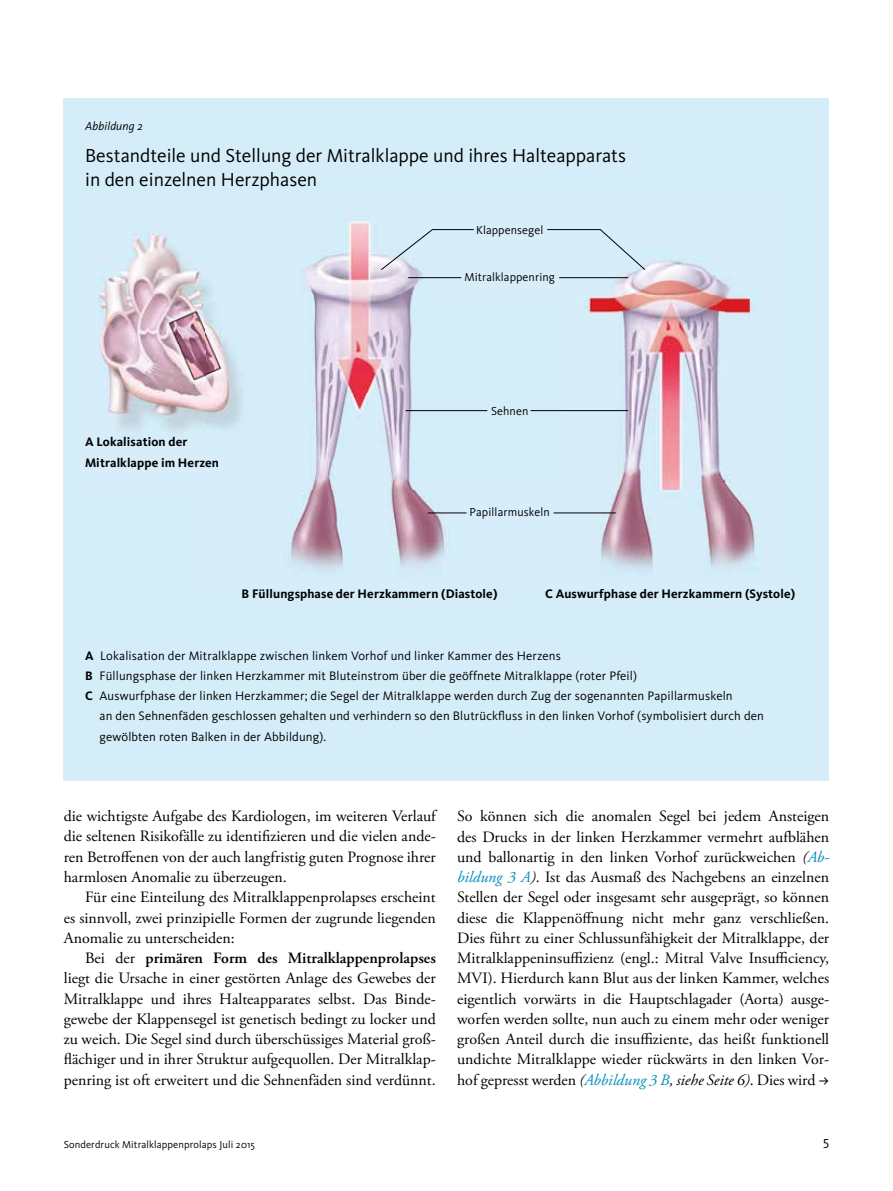
<style>
.page{position:relative;width:893px;height:1191px;background:#fff}
.page>*{position:absolute;margin:0;border:0;box-sizing:border-box;transform-origin:0 0}
.t1{font:19.5px/24px "Kievit";color:#000}
.t2{font:15.75px/20.2px "Adobe Garamond Pro";color:#000;text-align:justify}
.t3{font:13.5px "Kievit Regular SC";color:#000}
.t4{font:12.75px "Kievit";letter-spacing:.01em;color:#000}
.t5{font:700 12.75px/20.2px "Kievit";letter-spacing:.01em;color:#000}
.t6{font:12px "Kievit";letter-spacing:.01em;color:#000}
.t7{font:italic 12px "Kievit";letter-spacing:.01em;color:#000}
.t8{font:10.5px "Kievit";letter-spacing:.01em;color:#000}
.s1{font-weight:700}
.s2{font-weight:600}
.s3{font-style:italic}
.s4{font-style:italic;color:#008dbc}
</style>
<div class="page">
<div style="left:64px;top:98px;width:765px;height:682px;background:#d4edf9"></div>
<img style="left:98px;top:232px;width:143px;height:199px">
<img style="left:286px;top:220px;width:469px;height:351px">
<hr style="left:406px;top:410px;width:81px;height:1px;background:#000">
<hr style="left:428px;top:512px;width:38px;height:1px;background:#000">
<hr style="left:531px;top:410px;width:97px;height:1px;background:#000">
<svg style="left:546px;top:229px;width:100px;height:42px"></svg>
<svg style="left:380px;top:229px;width:95px;height:42px"></svg>
<hr style="left:554px;top:512px;width:62px;height:1px;background:#000">
<hr style="left:559px;top:277px;width:69px;height:1px;background:#000">
<hr style="left:408px;top:277px;width:53px;height:1px;background:#000">
<p class="t7" style="left:85px;top:118px;width:59px">Abbildung 2</p>
<p class="t1" style="left:85px;top:144px;width:542px">Bestandteile und Stellung der Mitralklappe und ihres Halte apparats in den einzelnen Herzphasen</p>
<p class="t6" style="left:476px;top:223px;width:69px">Klappensegel</p>
<p class="t6" style="left:464px;top:270px;width:92px">Mitralklappenring</p>
<p class="t5" style="left:85px;top:432px;width:136px">A Lokalisation der<br>Mitralklappe im Herzen</p>
<p class="t6" style="left:491px;top:404px;width:39px">Sehnen</p>
<p class="t6" style="left:470px;top:505px;width:82px">Papillarmuskeln</p>
<p class="t5" style="left:242px;top:584px;width:257px">B Füllungsphase der Herzkammern (Diastole)</p>
<p class="t5" style="left:545px;top:584px;width:251px">C Auswurfphase der Herzkammern (Systole)</p>
<p class="t4" style="left:85px;top:648px;width:477px"><span class="s1">A</span> Lokalisation der Mitralklappe zwischen linkem Vorhof und linker Kammer des Herzens</p>
<p class="t4" style="left:85px;top:668px;width:553px"><span class="s1">B</span> Füllungsphase der linken Herzkammer mit Bluteinstrom über die geöffnete Mitralklappe (roter Pfeil)</p>
<p class="t4" style="left:85px;top:688px;width:649px"><span class="s1">C</span> Auswurfphase der linken Herzkammer; die Segel der Mitralklappe werden durch Zug der sogenannten Papillarmuskeln</p>
<p class="t4" style="left:100px;top:709px;width:666px">an den Sehnenfäden geschlossen gehalten und verhindern so den Blutrückfluss in den linken Vorhof (symbolisiert durch den</p>
<p class="t4" style="left:100px;top:729px;width:228px">gewölbten roten Balken in der Abbildung).</p>
<p class="t2" style="left:64px;top:806px;width:374px">die wichtigste Aufgabe des Kardio logen, im weiteren Verlauf die seltenen Risikofälle zu identifizieren und die vielen ande&shy;ren Betroffenen von der auch langfristig guten Prognose ihrer harmlosen Anomalie zu überzeugen.</p>
<p class="t2" style="left:64px;top:887px;width:374px;text-indent:21px">Für eine Einteilung des Mitralklappenprolapses erscheint es sinnvoll, zwei prinzipielle Formen der zugrunde liegenden Anomalie zu unterscheiden:</p>
<p class="t2" style="left:64px;top:948px;width:374px;text-indent:21px">Bei der <span class="s2">primären Form des Mitralklappenprolapses </span>liegt die Ursache in einer gestörten Anlage des Gewebes der Mitralklappe und ihres Halteapparates selbst. Das Binde&shy;gewebe der Klappensegel ist genetisch bedingt zu locker und zu weich. Die Segel sind durch überschüssiges Material groß&shy;flächiger und in ihrer Struktur aufgequollen. Der Mitralklap&shy;penring ist oft erweitert und die Sehnenfäden sind verdünnt.</p>
<p class="t2" style="left:457px;top:806px;width:374px">So können sich die anomalen Segel bei jedem Ansteigen des Drucks in der linken Herzkammer vermehrt aufblähen und ballonartig in den linken Vorhof zurückweichen <span class="s3">(</span><span class="s4">Ab&shy;bildung 3 A</span><span class="s3">)</span>. Ist das Ausmaß des Nach gebens an einzelnen Stellen der Segel oder insgesamt sehr ausgeprägt, so können diese die Klappenöffnung nicht mehr ganz verschließen.<br>Dies führt zu einer Schlussunfähigkeit der Mitralklappe, der Mitralklappeninsuffizienz (engl.: Mitral Valve Insufficiency, MVI). Hierdurch kann Blut aus der linken Kammer, welches eigentlich vorwärts in die Hauptschlagader (Aorta) ausge&shy;worfen werden sollte, nun auch zu einem mehr oder weniger großen Anteil durch die insuffiziente, das heißt funktionell undichte Mitralklappe wieder rückwärts in den linken Vor&shy;hof gepresst werden <span class="s3">(</span><span class="s4">Abbildung 3 B</span><span class="s3">, siehe Seite 6)</span>. Dies wird <sub>b</sub></p>
<p class="t8" style="left:64px;top:1139px;width:193px">Sonderdruck Mitralklappenprolaps Juli 2015</p>
<p class="t3" style="left:823px;top:1136px;width:7px">5</p>
</div>
